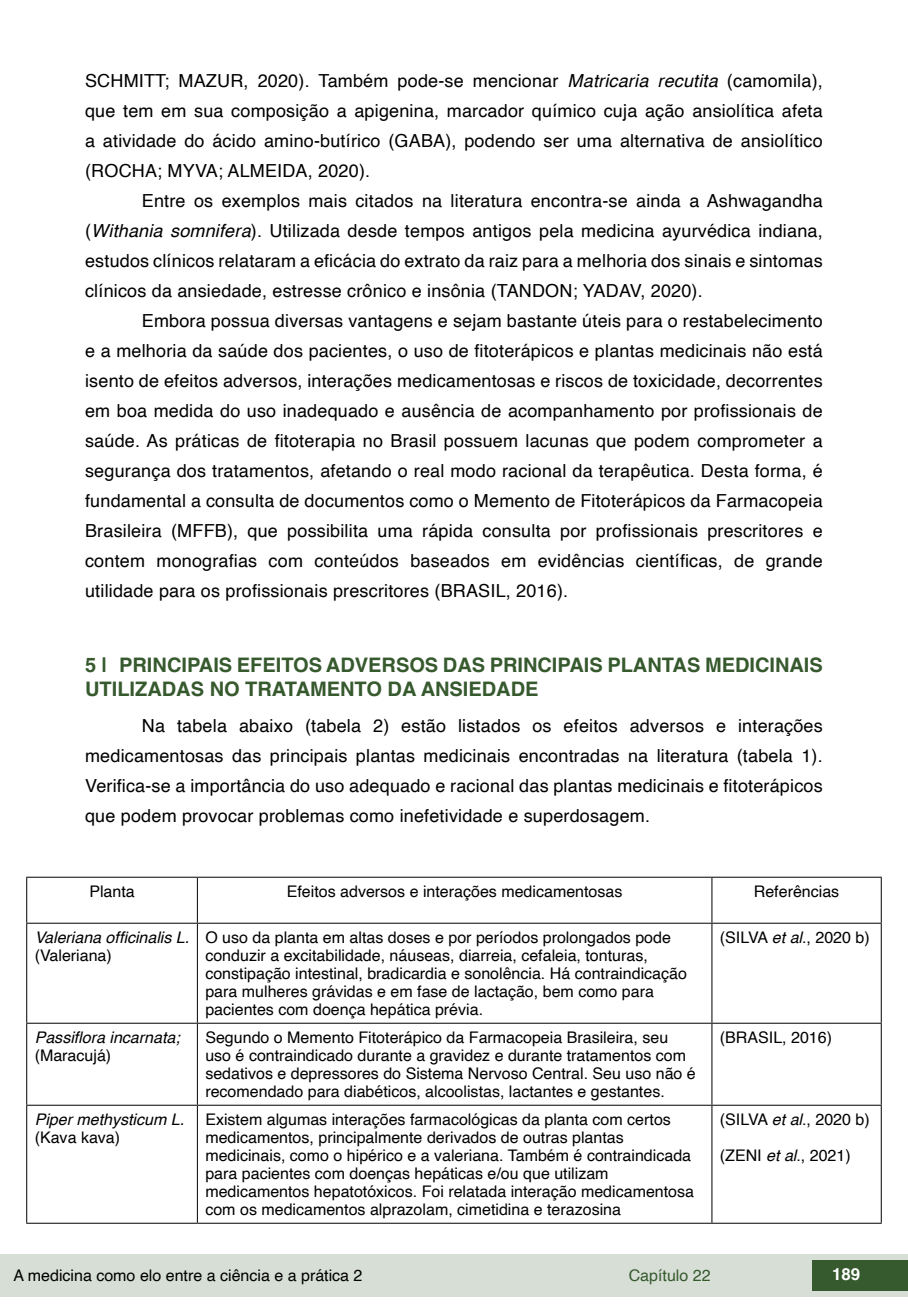
<style>
.page{position:relative;width:908px;height:1304px;background:#fff}
.page>*{position:absolute;margin:0;border:0;box-sizing:border-box;transform-origin:0 0}
.t1{font:700 20px/24px "Helvetica";color:#36592e}
.t2{font:18px/30px "Helvetica";letter-spacing:.01em;color:#000;text-align:justify}
.t3{font:700 16.8px "Helvetica";color:#fff}
.t4{font:16px/18px "Helvetica";color:#000}
.t5{font:italic 16px "Helvetica";color:#000}
.t6{font:16px "Helvetica";color:#36592e}
.s1{font-style:italic}
</style>
<div class="page">
<div style="left:0;top:1254px;width:906px;height:43px;background:#d7ded5"></div>
<div style="left:812px;top:1261px;width:95px;height:30px;background:#36592e"></div>
<hr style="left:26px;top:877px;width:171px;height:1px;background:#000">
<hr style="left:26px;top:878px;width:1px;height:45px;background:#000">
<hr style="left:197px;top:877px;width:514px;height:1px;background:#000">
<hr style="left:197px;top:878px;width:1px;height:45px;background:#000">
<hr style="left:711px;top:877px;width:170px;height:1px;background:#000">
<hr style="left:711px;top:878px;width:1px;height:45px;background:#000">
<hr style="left:880px;top:878px;width:1px;height:45px;background:#000">
<hr style="left:26px;top:923px;width:171px;height:1px;background:#000">
<hr style="left:26px;top:924px;width:1px;height:99px;background:#000">
<hr style="left:197px;top:923px;width:514px;height:1px;background:#000">
<hr style="left:197px;top:924px;width:1px;height:99px;background:#000">
<hr style="left:711px;top:923px;width:170px;height:1px;background:#000">
<hr style="left:711px;top:924px;width:1px;height:99px;background:#000">
<hr style="left:880px;top:924px;width:1px;height:99px;background:#000">
<hr style="left:26px;top:1023px;width:171px;height:1px;background:#000">
<hr style="left:26px;top:1024px;width:1px;height:81px;background:#000">
<hr style="left:197px;top:1023px;width:514px;height:1px;background:#000">
<hr style="left:197px;top:1024px;width:1px;height:81px;background:#000">
<hr style="left:711px;top:1023px;width:170px;height:1px;background:#000">
<hr style="left:711px;top:1024px;width:1px;height:81px;background:#000">
<hr style="left:880px;top:1024px;width:1px;height:81px;background:#000">
<hr style="left:26px;top:1105px;width:171px;height:1px;background:#000">
<hr style="left:26px;top:1106px;width:1px;height:117px;background:#000">
<hr style="left:197px;top:1105px;width:514px;height:1px;background:#000">
<hr style="left:197px;top:1106px;width:1px;height:117px;background:#000">
<hr style="left:711px;top:1105px;width:170px;height:1px;background:#000">
<hr style="left:711px;top:1106px;width:1px;height:117px;background:#000">
<hr style="left:880px;top:1106px;width:1px;height:117px;background:#000">
<hr style="left:26px;top:1223px;width:171px;height:1px;background:#000">
<hr style="left:197px;top:1223px;width:514px;height:1px;background:#000">
<hr style="left:711px;top:1223px;width:170px;height:1px;background:#000">
<p class="t2" style="left:85px;top:66px;width:738px">SCHMITT; MAZUR, 2020). Também pode-se mencionar <span class="s1">Matricaria recutita</span> (camomila), que tem em sua composição a apigenina, marcador químico cuja ação ansiolítica afeta a atividade do ácido amino-butírico (GABA), podendo ser uma alternativa de ansiolítico (ROCHA; MYVA; ALMEIDA, 2020).</p>
<p class="t2" style="left:85px;top:186px;width:738px;text-indent:57px">Entre os exemplos mais citados na literatura encontra-se ainda a Ashwagandha (<span class="s1">Withania somnifera</span>). Utilizada desde tempos antigos pela medicina ayurvédica indiana, estudos clínicos relataram a eficácia do extrato da raiz para a melhoria dos sinais e sintomas clínicos da ansiedade, estresse crônico e insônia (TANDON; YADAV, 2020).</p>
<p class="t2" style="left:85px;top:306px;width:738px;text-indent:57px">Embora possua diversas vantagens e sejam bastante úteis para o restabelecimento e a melhoria da saúde dos pacientes, o uso de fitoterápicos e plantas medicinais não está isento de efeitos adversos, interações medicamentosas e riscos de toxicidade, decorrentes em boa medida do uso inadequado e ausência de acompanhamento por profissionais de saúde. As práticas de fitoterapia no Brasil possuem lacunas que podem comprometer a segurança dos tratamentos, afetando o real modo racional da terapêutica. Desta forma, é fundamental a consulta de documentos como o Memento de Fitoterápicos da Farmacopeia Brasileira (MFFB), que possibilita uma rápida consulta por profissionais prescritores e contem monografias com conteúdos baseados em evidências científicas, de grande utilidade para os profissionais prescritores (BRASIL, 2016).</p>
<p class="t1" style="left:85px;top:655px;width:739px">5 | PRINCIPAIS EFEITOS ADVERSOS DAS PRINCIPAIS PLANTAS MEDICINAIS<br>UTILIZADAS NO TRATAMENTO DA ANSIEDADE</p>
<p class="t2" style="left:85px;top:711px;width:738px;text-indent:57px">Na tabela abaixo (tabela 2) estão listados os efeitos adversos e interações medicamentosas das principais plantas medicinais encontradas na literatura (tabela 1).<br>Verifica-se a importância do uso adequado e racional das plantas medicinais e fitoterápicos que podem provocar problemas como inefetividade e superdosagem.</p>
<p class="t4" style="left:89px;top:883px;width:47px">Planta</p>
<p class="t4" style="left:287px;top:883px;width:337px">Efeitos adversos e interações medicamentosas</p>
<p class="t4" style="left:753px;top:883px;width:87px">Referências</p>
<p class="t5" style="left:35px;top:925px;width:156px">Valeriana officinalis L.</p>
<p class="t4" style="left:35px;top:947px;width:79px">(Valeriana)</p>
<p class="t4" style="left:205px;top:929px;width:483px">O uso da planta em altas doses e por períodos prolongados pode conduzir a excitabilidade, náuseas, diarreia, cefaleia, tonturas, constipação intestinal, bradicardia e sonolência. Há contraindicação para mulheres grávidas e em fase de lactação, bem como para pacientes com doença hepática prévia.</p>
<p class="t4" style="left:719px;top:929px;width:151px">(SILVA <span class="s1">et al</span>., 2020 b)</p>
<p class="t5" style="left:35px;top:1025px;width:146px">Passiflora incarnata;</p>
<p class="t4" style="left:35px;top:1047px;width:78px">(Maracujá)</p>
<p class="t5" style="left:35px;top:1107px;width:151px">Piper methysticum L.</p>
<p class="t4" style="left:35px;top:1129px;width:87px">(Kava kava)</p>
<p class="t4" style="left:205px;top:1029px;width:491px">Segundo o Memento Fitoterápico da Farmacopeia Brasileira, seu uso é contraindicado durante a gravidez e durante tratamentos com sedativos e depressores do Sistema Nervoso Central. Seu uso não é recomendado para diabéticos, alcoolistas, lactantes e gestantes.</p>
<p class="t4" style="left:719px;top:1029px;width:114px">(BRASIL, 2016)</p>
<p class="t4" style="left:205px;top:1111px;width:490px">Existem algumas interações farmacológicas da planta com certos medicamentos, principalmente derivados de outras plantas medicinais, como o hipérico e a valeriana. Também é contraindicada para pacientes com doenças hepáticas e/ou que utilizam medicamentos hepatotóxicos. Foi relatada interação medicamentosa com os medicamentos alprazolam, cimetidina e terazosina</p>
<p class="t4" style="left:719px;top:1111px;width:151px">(SILVA <span class="s1">et al</span>., 2020 b)</p>
<p class="t4" style="left:719px;top:1147px;width:132px">(ZENI <span class="s1">et al</span>., 2021)</p>
<p class="t4" style="left:14px;top:1267px;width:350px">A medicina como elo entre a ciência e a prática 2</p>
<p class="t6" style="left:628px;top:1263px;width:83px">Capítulo 22</p>
<p class="t3" style="left:831px;top:1264px;width:30px">189</p>
</div>
